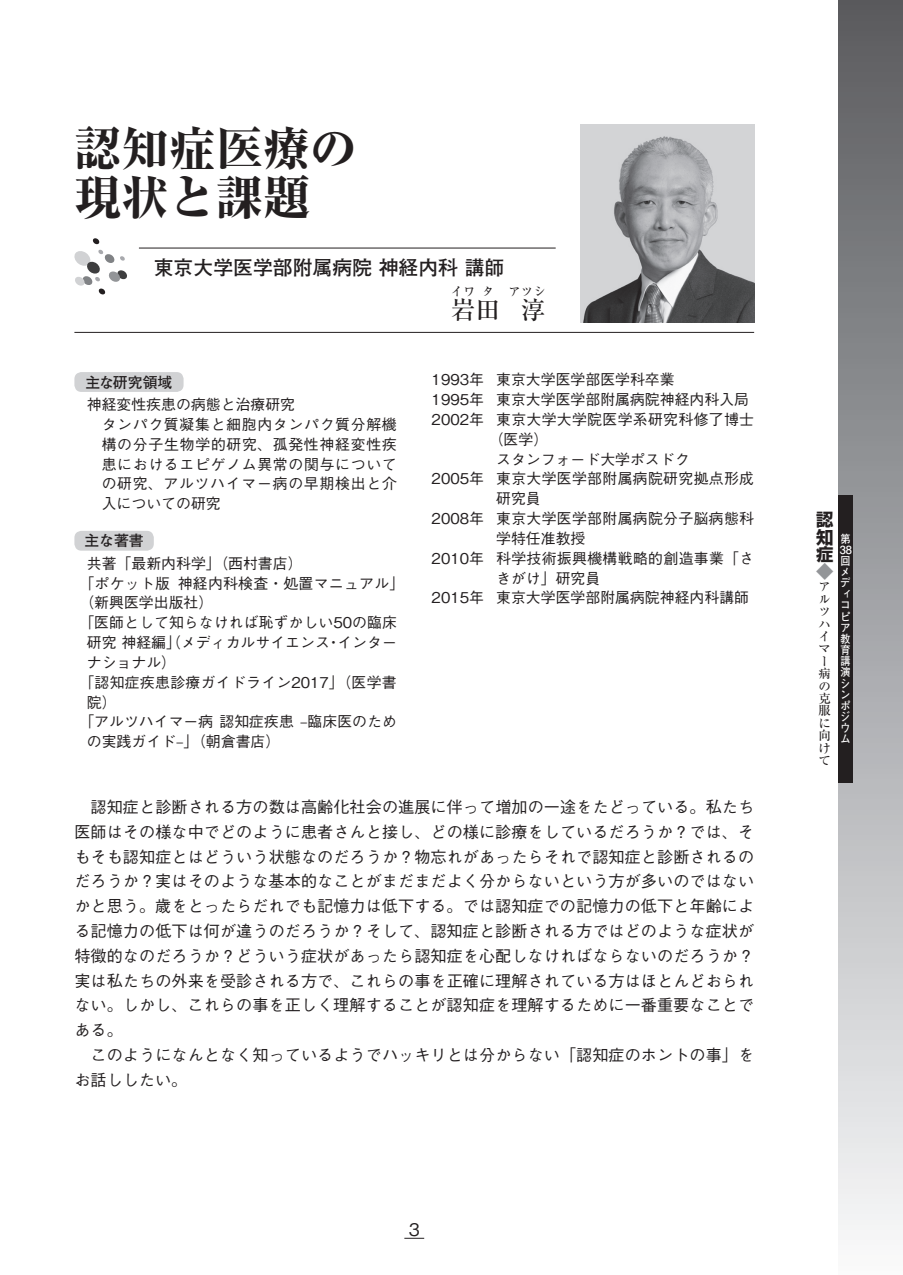
<style>
.page{position:relative;width:903px;height:1275px;background:#fff}
.page>*{position:absolute;margin:0;border:0;box-sizing:border-box;transform-origin:0 0}
.タイトル{font:800 47.07px/49.5px "Ryumin Pro";color:#231f20}
.氏名{font:500 24.85px "Ryumin Pro";color:#231f20}
.肩書き{font:700 19.78px "Futo Go B101 Pro";color:#231f20}
.t1{font:700 17.32px/17.3px "Shin Go Pro";color:#231f20;text-align:justify}
.t2{font:500 17.32px "Gothic BBB Pro";color:#231f20}
.t3{font:700 17.32px "Shin Go Pro";color:#939598}
.本文{font:500 16.1px/24.8px "Gothic BBB Pro";letter-spacing:.005em;color:#231f20;text-align:justify}
._12Q16H左インデント{font:500 14.88px/19.8px "Gothic BBB Pro";color:#231f20;text-align:justify}
.経歴{font:500 14.88px/19.8px "Gothic BBB Pro";letter-spacing:.02em;color:#231f20}
.経歴-2{font:500 14.88px "Gothic BBB Pro";color:#231f20}
._12Q16H左インデント-2{font:500 14.88px/19.8px "Gothic BBB Pro";letter-spacing:.02em;color:#231f20}
.ノーマル{font:700 14.88px "Futo Go B101 Pro";color:#231f20}
.氏名-2{font:500 12.42px/12.4px "Ryumin Pro";color:#231f20}
.t4{font:700 11.2px/11.2px "Futo Go B101 Pro";color:#fff;scale:.9 1}
</style>
<div class="page">
<svg style="left:404px;top:1238px;width:20px;height:1px"></svg>
<div style="left:838px;top:0;width:65px;height:1275px;background:linear-gradient(to bottom,#595a5e,#f7f8fa)"></div>
<div style="left:838px;top:495px;width:15px;height:288px;background:#231f20"></div>
<svg style="left:74px;top:238px;width:53px;height:57px"></svg>
<img style="left:580px;top:124px;width:174px;height:198px">
<hr style="left:139px;top:248px;width:417px;height:1px;background:#231f20">
<hr style="left:74px;top:332px;width:680px;height:1px;background:#231f20">
<div style="left:74px;top:531px;width:80px;height:20px;background:#d1d2d4;border-radius:7px"></div>
<div style="left:74px;top:372px;width:110px;height:20px;background:#d1d2d4;border-radius:7px"></div>
<p class="タイトル" style="left:74px;top:120px;width:284px">認知症医療の現状と課題</p>
<p class="肩書き" style="left:154px;top:252px;width:352px">東京大学医学部附属病院 神経内科 講師</p>
<p class="ノーマル" style="left:85px;top:370px;width:89px">主な研究領域</p>
<p class="_12Q16H左インデント" style="left:87px;top:393px;width:210px">神経変性疾患の病態と治療研究</p>
<p class="_12Q16H左インデント" style="left:102px;top:412px;width:297px">タンパク質凝集と細胞内タンパク質分解機構の分子生物学的研究、孤発性神経変性疾患におけるエピゲノム異常の関与についての研究、アルツハイマー病の早期検出と介入についての研究</p>
<p class="ノーマル" style="left:84px;top:529px;width:61px">主な著書</p>
<p class="_12Q16H左インデント" style="left:87px;top:551px;width:217px">共著「最新内科学」（西村書店）</p>
<p class="_12Q16H左インデント-2" style="left:79px;top:571px;width:326px">「ポケット版 神経内科検査・処置マニュアル」（新興医学出版社）</p>
<p class="_12Q16H左インデント" style="left:87px;top:611px;width:312px;text-indent:-7px">「医師として知らなければ恥ずかしい50の臨床研究 神経編」（メディカルサイエンス・インターナショナル）</p>
<p class="_12Q16H左インデント-2" style="left:87px;top:670px;width:311px;text-indent:-7px">「認知症疾患診療ガイドライン2017」（医学書院）</p>
<p class="_12Q16H左インデント" style="left:87px;top:710px;width:312px;text-indent:-7px">「アルツハイマー病 認知症疾患 –臨床医のための実践ガイド–」（朝倉書店）</p>
<p class="氏名-2" style="left:451px;top:284px;width:26px">イワ</p>
<p class="氏名-2" style="left:482px;top:284px;width:14px">タ</p>
<p class="氏名" style="left:451px;top:291px;width:51px">岩田</p>
<p class="氏名-2" style="left:508px;top:284px;width:39px">アツシ</p>
<p class="氏名" style="left:521px;top:291px;width:26px">淳</p>
<p class="経歴-2" style="left:432px;top:368px;width:245px">1993年 東京大学医学部医学科卒業</p>
<p class="経歴-2" style="left:432px;top:387px;width:319px">1995年 東京大学医学部附属病院神経内科入局</p>
<p class="経歴" style="left:489px;top:408px;width:267px;text-indent:-57px">2002年 東京大学大学院医学系研究科修了博士（医学）</p>
<p class="経歴-2" style="left:496px;top:447px;width:195px">スタンフォード大学ポスドク</p>
<p class="経歴" style="left:496px;top:467px;width:259px;text-indent:-64px">2005年 東京大学医学部附属病院研究拠点形成研究員</p>
<p class="経歴" style="left:496px;top:507px;width:259px;text-indent:-64px">2008年 東京大学医学部附属病院分子脳病態科学特任准教授</p>
<p class="経歴" style="left:496px;top:546px;width:259px;text-indent:-64px">2010年 科学技術振興機構戦略的創造事業「さきがけ」研究員</p>
<p class="経歴-2" style="left:432px;top:586px;width:319px">2015年 東京大学医学部附属病院神経内科講師</p>
<p class="本文" style="left:74px;top:792px;width:681px">　認知症と診断される方の数は高齢化社会の進展に伴って増加の一途をたどっている。私たち医師はその様な中でどのように患者さんと接し、どの様に診療をしているだろうか？では、そもそも認知症とはどういう状態なのだろうか？物忘れがあったらそれで認知症と診断されるのだろうか？実はそのような基本的なことがまだまだよく分からないという方が多いのではないかと思う。歳をとったらだれでも記憶力は低下する。では認知症での記憶力の低下と年齢による記憶力の低下は何が違うのだろうか？そして、認知症と診断される方ではどのような症状が特徴的なのだろうか？どういう症状があったら認知症を心配しなければならないのだろうか？実は私たちの外来を受診される方で、これらの事を正確に理解されている方はほとんどおられない。しかし、これらの事を正しく理解することが認知症を理解するために一番重要なことである。</p>
<p class="本文" style="left:74px;top:1040px;width:681px">　このようになんとなく知っているようでハッキリとは分からない「認知症のホントの事」をお話ししたい。</p>
<p class="t2" style="left:409px;top:1215px;width:12px">3</p>
<p class="t1" style="left:816px;top:509px;width:19px">認知症</p>
<p class="t3" style="left:816px;top:558px;width:19px">◆</p>
<p class="氏名-2" style="left:819px;top:580px;width:14px">アルツハイマー病の克服に向けて</p>
<p class="t4" style="left:840px;top:531px;width:15px">第<br>38回メディコピア教育講演シンポジウム</p>
</div>
